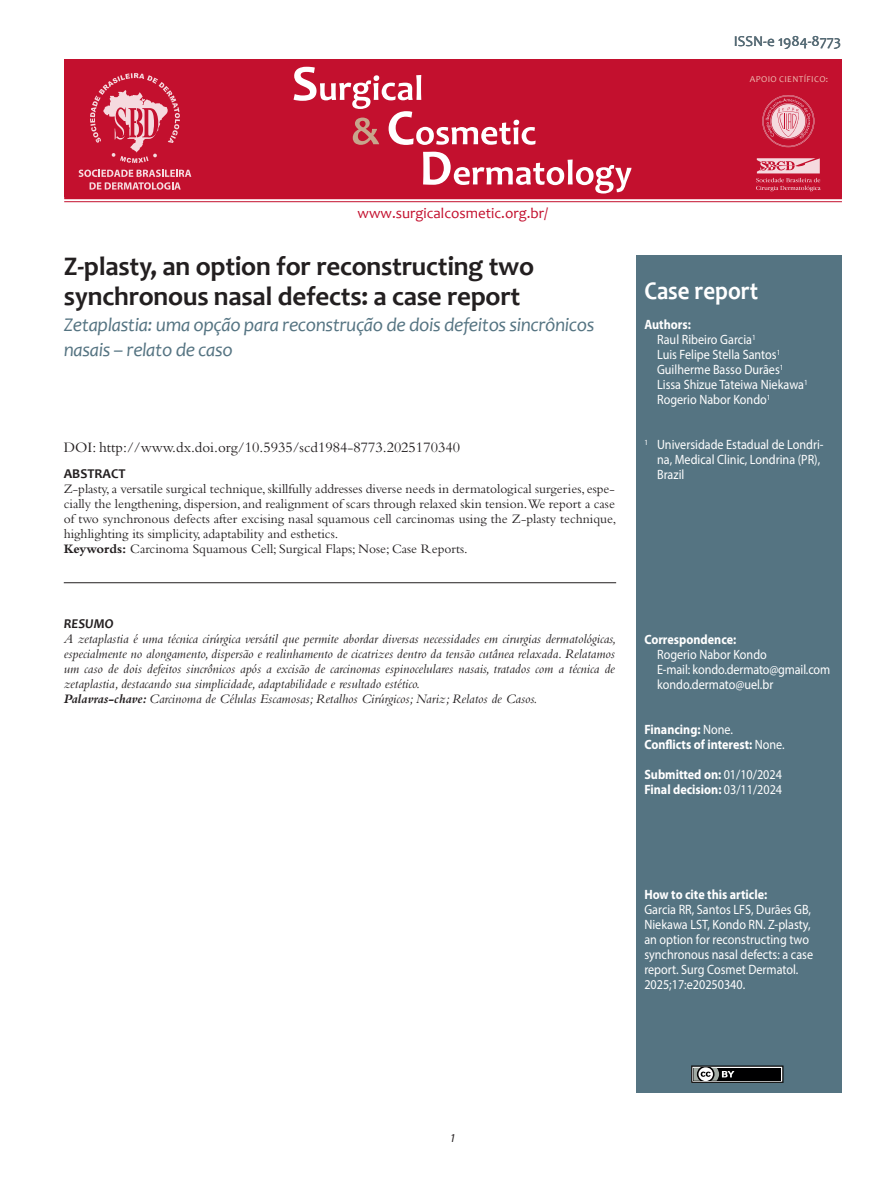
<style>
.page{position:relative;width:893px;height:1191px;background:#fff}
.page>*{position:absolute;margin:0;border:0;box-sizing:border-box;transform-origin:0 0}
.t1{font:700 27px/30px "Candara";letter-spacing:-.01em;color:#231f20}
.t2{font:700 25.5px "Candara";color:#fff;scale:.9 1}
.t3{font:italic 19.5px/25.5px "Candara";letter-spacing:-.02em;color:#557482}
.t4{font:15px "Bembo Std";color:#231f20}
.t5{font:15px "Candara";color:#c3102e}
.t6{font:15px "Candara";color:#557482}
.t7{font:italic 13.5px/15px "Bembo Std";color:#231f20;text-align:justify}
.t8{font:13.5px/15px "Myriad Pro";color:#fff;scale:.9 1}
.t9{font:13.5px/15px "Bembo Std";color:#231f20;text-align:justify}
.t10{font:700 13.5px "Myriad Pro";color:#fff;scale:.9 1}
.t11{font:700 13.5px "Candara";color:#231f20}
.t12{font:italic 700 13.5px "Candara";color:#231f20}
.t13{font:italic 12px "Myriad Pro";color:#231f20}
.t14{font:9px "Candara";letter-spacing:.04em;color:#efc0b4}
.s1{font-weight:700}
.s2{font-weight:400}
</style>
<div class="page">
<hr style="left:64px;top:196px;width:778px;height:3px;background:#c3102e">
<hr style="left:64px;top:201px;width:778px;height:1px;background:#c3102e">
<div style="left:64px;top:60px;width:778px;height:137px;background:#c3102e"></div>
<svg style="left:294px;top:67px;width:242px;height:78px"></svg>
<svg style="left:423px;top:152px;width:208px;height:41px"></svg>
<svg style="left:90px;top:73px;width:90px;height:90px"></svg>
<svg style="left:79px;top:170px;width:112px;height:20px"></svg>
<svg style="left:756px;top:158px;width:65px;height:33px"></svg>
<svg style="left:762px;top:95px;width:52px;height:52px"></svg>
<div style="left:636px;top:255px;width:206px;height:838px;background:#557482"></div>
<svg style="left:691px;top:1065px;width:92px;height:17px;background:#494b4c"></svg>
<hr style="left:64px;top:582px;width:552px;height:1px;background:#231f20">
<p class="t6" style="left:734px;top:32px;width:109px">ISSN-e 1984-8773</p>
<p class="t14" style="left:750px;top:74px;width:80px">APOIO CIENTÍFICO:</p>
<p class="t5" style="left:357px;top:204px;width:192px">www.surgicalcosmetic.org.br/</p>
<p class="t1" style="left:64px;top:251px;width:472px">Z-plasty, an option for reconstructing two synchronous nasal defects: a case report</p>
<p class="t3" style="left:64px;top:312px;width:532px">Zetaplastia: uma opção para reconstrução de dois defeitos sincrônicos nasais – relato de caso</p>
<p class="t4" style="left:64px;top:439px;width:398px">DOI: http://www.dx.doi.org/10.5935/scd1984-8773.2025170340</p>
<p class="t11" style="left:64px;top:465px;width:63px">ABSTRACT</p>
<p class="t9" style="left:64px;top:481px;width:554px">Z-plasty, a versatile surgical technique, skillfully addresses diverse needs in dermatological surgeries, espe&shy;cially the lengthening, dispersion, and realignment of scars through relaxed skin tension.We report a case of two synchronous defects after excising nasal squamous cell carcinomas using the Z-plasty technique, highlighting its simplicity, adaptability and esthetics.</p>
<p class="t9" style="left:64px;top:541px;width:405px"><span class="s1">Keywords:</span> Carcinoma Squamous Cell; Surgical Flaps; Nose; Case Reports.</p>
<p class="t12" style="left:64px;top:615px;width:51px">RESUMO</p>
<p class="t7" style="left:64px;top:631px;width:554px">A zetaplastia é uma técnica cirúrgica versátil que permite abordar diversas necessidades em cirurgias dermatológicas, especialmente no alongamento, dispersão e realinhamento de cicatrizes dentro da tensão cutânea relaxada. Relatamos um caso de dois defeitos sincrônicos após a excisão de carcinomas espinocelulares nasais, tratados com a técnica de zetaplastia, destacando sua simplicidade, adaptabilidade e resultado estético.</p>
<p class="t7" style="left:64px;top:691px;width:475px"><span class="s1">Palavras-chave:</span> Carcinoma de Células Escamosas; Retalhos Cirúrgicos; Nariz; Relatos de Casos.</p>
<p class="t2" style="left:644px;top:275px;width:128px">Case report</p>
<p class="t10" style="left:644px;top:317px;width:53px">Authors:</p>
<p class="t8" style="left:657px;top:332px;width:111px">Raul Ribeiro Garcia<sup>1</sup></p>
<p class="t8" style="left:657px;top:347px;width:138px">Luis Felipe Stella Santos<sup>1</sup></p>
<p class="t8" style="left:657px;top:362px;width:142px">Guilherme Basso Durães<sup>1</sup></p>
<p class="t8" style="left:657px;top:377px;width:169px">Lissa Shizue Tateiwa Niekawa<sup>1</sup></p>
<p class="t8" style="left:657px;top:392px;width:127px">Rogerio Nabor Kondo<sup>1</sup></p>
<p class="t8" style="left:657px;top:437px;width:187px;text-indent:-13px"><sup>1</sup> Universidade Estadual de Londri&shy;na, Medical Clinic, Londrina (PR),<br>Brazil</p>
<p class="t10" style="left:644px;top:632px;width:104px">Correspondence:</p>
<p class="t8" style="left:657px;top:647px;width:123px">Rogerio Nabor Kondo</p>
<p class="t8" style="left:657px;top:662px;width:194px">E-mail: kondo.dermato@gmail.com kondo.dermato@uel.br</p>
<p class="t10" style="left:644px;top:722px;width:100px">Financing: <span class="s2">None.</span></p>
<p class="t10" style="left:644px;top:737px;width:158px">Conflicts of interest: <span class="s2">None.</span></p>
<p class="t10" style="left:644px;top:767px;width:154px">Submitted on: <span class="s2">01/10/2024</span></p>
<p class="t10" style="left:644px;top:782px;width:155px">Final decision: <span class="s2">03/11/2024</span></p>
<p class="t10" style="left:644px;top:887px;width:138px">How to cite this article:</p>
<p class="t8" style="left:644px;top:902px;width:189px">Garcia RR, Santos LFS, Durães GB,<br>Niekawa LST, Kondo RN. Z-plasty, an option for reconstructing two synchronous nasal defects: a case report. Surg Cosmet Dermatol.<br>2025;17:e20250340.</p>
<p class="t13" style="left:450px;top:1130px;width:7px">1</p>
</div>
